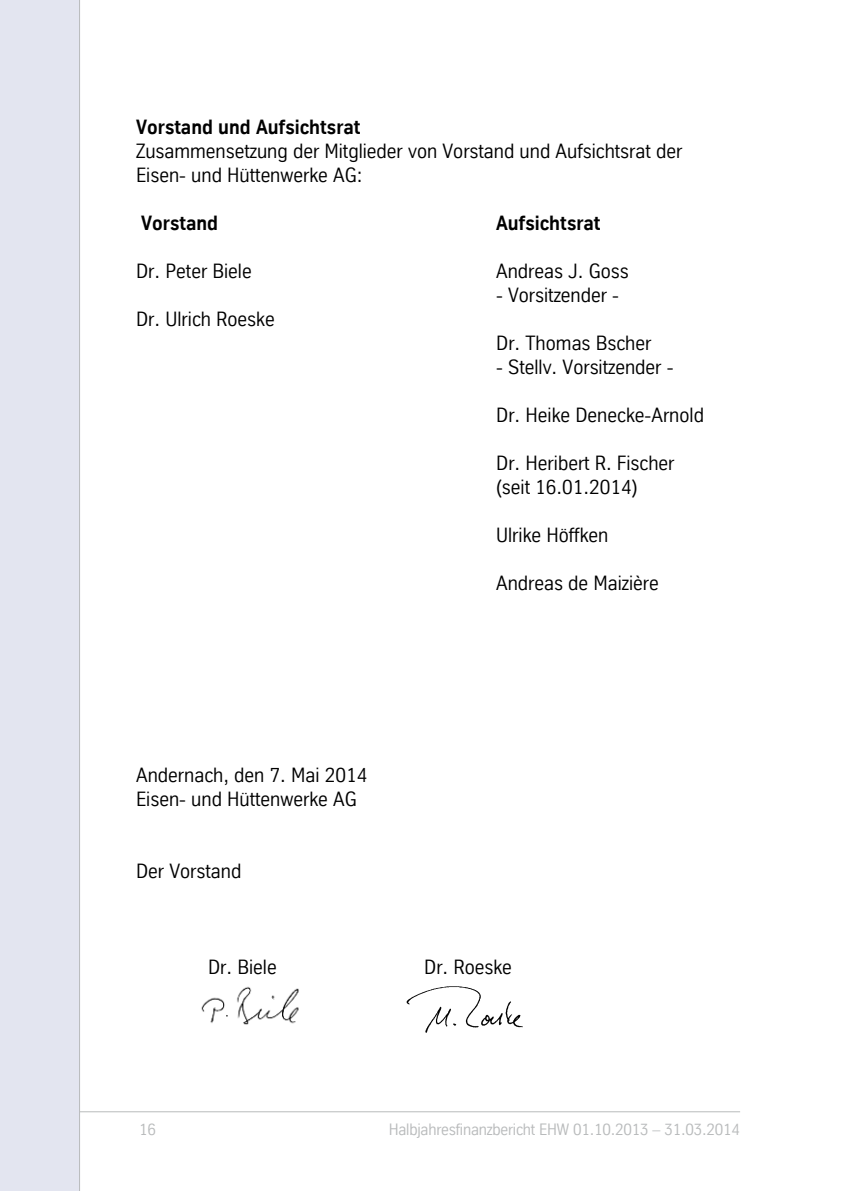
<style>
.page{position:relative;width:842px;height:1191px;background:#fff}
.page>*{position:absolute;margin:0;border:0;box-sizing:border-box;transform-origin:0 0}
.t1{font:20px/24px "TK Type";color:#000}
.t2{font:700 20px "TK Type";color:#000}
.t3{font:16px "TK Type";letter-spacing:-.01em;color:#b9bbbc}
</style>
<div class="page">
<hr style="left:0;top:1111px;width:740px;height:1px;background:#b9bbbc">
<div style="left:0;top:0;width:80px;height:1191px;background:#e3e5f0"></div>
<hr style="left:79px;top:0;width:1px;height:1191px;background:#b9bbbc">
<img style="left:406px;top:986px;width:117px;height:47px">
<img style="left:201px;top:986px;width:98px;height:39px">
<p class="t2" style="left:136px;top:119px;width:226px">Vorstand und Aufsichtsrat</p>
<p class="t1" style="left:136px;top:141px;width:548px">Zusammensetzung der Mitglieder von Vorstand und Aufsichtsrat der<br>Eisen- und Hüttenwerke AG:</p>
<p class="t2" style="left:141px;top:215px;width:78px">Vorstand</p>
<p class="t2" style="left:496px;top:215px;width:106px">Aufsichtsrat</p>
<p class="t1" style="left:136px;top:261px;width:117px">Dr. Peter Biele</p>
<p class="t1" style="left:496px;top:261px;width:134px">Andreas J. Goss</p>
<p class="t1" style="left:496px;top:285px;width:124px">- Vorsitzender -</p>
<p class="t1" style="left:136px;top:309px;width:140px">Dr. Ulrich Roeske</p>
<p class="t1" style="left:496px;top:333px;width:157px">Dr. Thomas Bscher</p>
<p class="t1" style="left:496px;top:357px;width:179px">- Stellv. Vorsitzender -</p>
<p class="t1" style="left:496px;top:405px;width:209px">Dr. Heike Denecke-Arnold</p>
<p class="t1" style="left:496px;top:453px;width:180px">Dr. Heribert R. Fischer (seit 16.01.2014)</p>
<p class="t1" style="left:496px;top:525px;width:114px">Ulrike Höffken</p>
<p class="t1" style="left:496px;top:573px;width:164px">Andreas de Maizière</p>
<p class="t1" style="left:136px;top:765px;width:233px">Andernach, den 7. Mai 2014<br>Eisen- und Hüttenwerke AG</p>
<p class="t1" style="left:136px;top:861px;width:107px">Der Vorstand</p>
<p class="t1" style="left:208px;top:957px;width:70px">Dr. Biele</p>
<p class="t1" style="left:424px;top:957px;width:89px">Dr. Roeske</p>
<p class="t3" style="left:139px;top:1123px;width:18px">16</p>
<p class="t3" style="left:389px;top:1123px;width:353px">Halbjahresfinanzbericht EHW 01.10.2013 – 31.03.2014</p>
</div>
